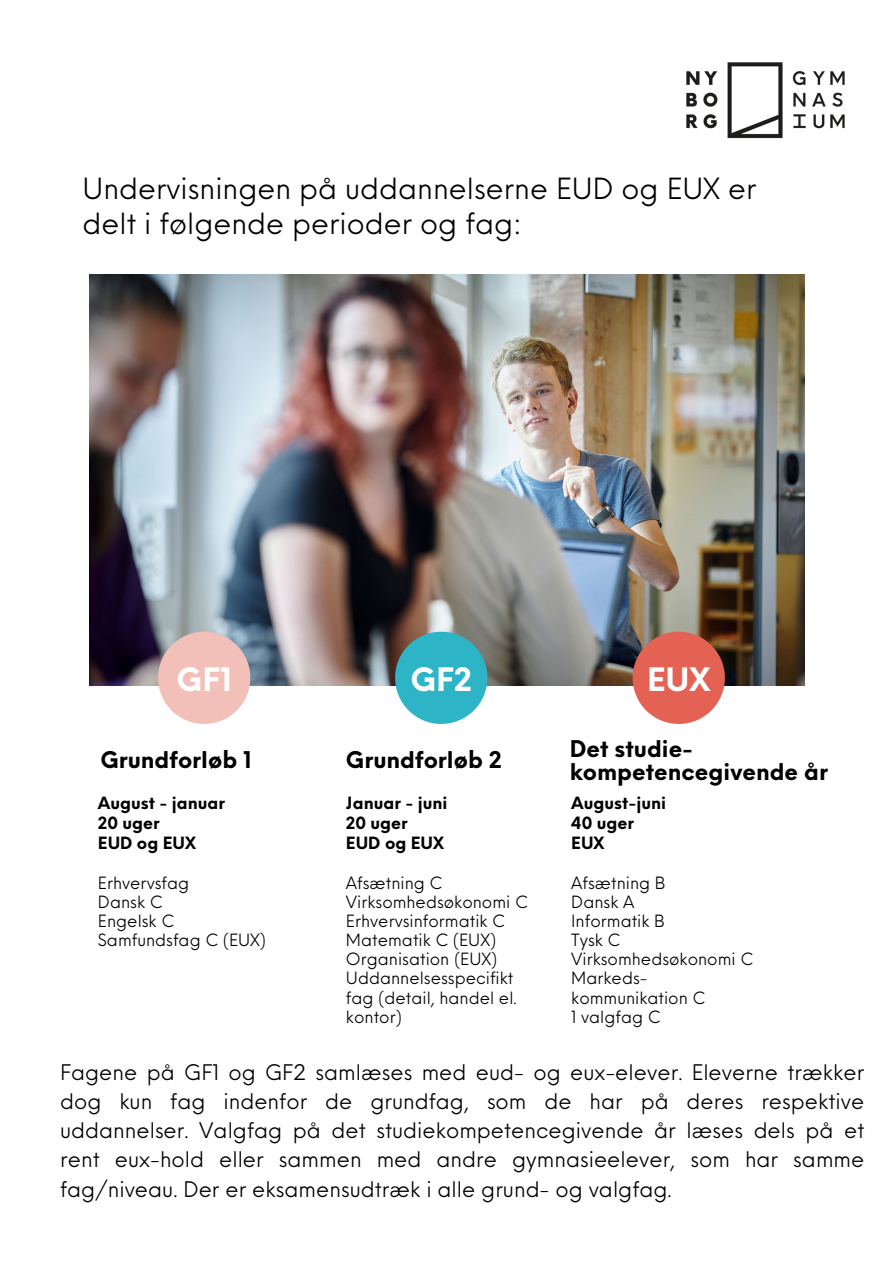
<style>
.page{position:relative;width:894px;height:1264px;background:#fff}
.page>*{position:absolute;margin:0;border:0;box-sizing:border-box;transform-origin:0 0}
.t1{font:700 31.5px "Neue Einstellung";color:#fff}
.t2{font:28.5px/34.8px "Neue Einstellung";color:#000}
.t3{font:700 22.5px/23.7px "Neue Einstellung";color:#000}
.t4{font:21px/29.2px "Neue Einstellung";color:#000;text-align:justify}
.t5{font:16.5px/19.2px "Neue Einstellung";color:#000}
.t6{font:700 16.5px/20.2px "Neue Einstellung";color:#000}
</style>
<div class="page">
<img style="left:89px;top:275px;width:715px;height:410px">
<div style="left:158px;top:631px;width:92px;height:93px;background:#f2c0b8;border-radius:50%"></div>
<div style="left:395px;top:631px;width:92px;height:93px;background:#2db5c7;border-radius:50%"></div>
<div style="left:632px;top:631px;width:92px;height:93px;background:#e36253;border-radius:50%"></div>
<img style="left:686px;top:62px;width:159px;height:77px">
<p class="t2" style="left:82px;top:168px;width:675px">Undervisningen på uddannelserne EUD og EUX er delt i følgende perioder og fag:</p>
<p class="t1" style="left:177px;top:651px;width:57px">GF1</p>
<p class="t1" style="left:410px;top:651px;width:63px">GF2</p>
<h3 class="t1" style="left:647px;top:651px;width:65px">EUX</h3>
<p class="t3" style="left:100px;top:746px;width:153px">Grundforløb 1</p>
<p class="t3" style="left:346px;top:746px;width:157px">Grundforløb 2</p>
<p class="t3" style="left:569px;top:734px;width:260px">Det studie&shy;kompetencegivende år</p>
<p class="t6" style="left:346px;top:791px;width:103px">Januar - juni<br>20 uger<br>EUD og EUX</p>
<h3 class="t5" style="left:346px;top:871px;width:98px">Afsætning C</h3>
<h5 class="t5" style="left:346px;top:890px;width:183px">Virksomhedsøkonomi C</h5>
<p class="t5" style="left:346px;top:909px;width:160px">Erhvervsinformatik C</p>
<p class="t5" style="left:346px;top:928px;width:152px">Matematik C (EUX)</p>
<p class="t5" style="left:346px;top:948px;width:153px">Organisation (EUX)</p>
<p class="t5" style="left:346px;top:967px;width:172px">Uddannelsesspecifikt fag (detail, handel el. kontor)</p>
<h1 class="t6" style="left:98px;top:791px;width:128px">August - januar<br>20 uger<br>EUD og EUX</h1>
<h1 class="t5" style="left:98px;top:871px;width:93px">Erhvervsfag</h1>
<h1 class="t5" style="left:98px;top:890px;width:66px">Dansk C</h1>
<h3 class="t5" style="left:98px;top:909px;width:78px">Engelsk C</h3>
<h5 class="t5" style="left:98px;top:928px;width:170px">Samfundsfag C (EUX)</h5>
<p class="t6" style="left:571px;top:791px;width:96px">August-juni<br>40 uger<br>EUX</p>
<p class="t5" style="left:571px;top:871px;width:96px">Afsætning B</p>
<h5 class="t5" style="left:571px;top:890px;width:65px">Dansk A</h5>
<p class="t5" style="left:571px;top:909px;width:95px">Informatik B</p>
<p class="t5" style="left:571px;top:928px;width:51px">Tysk C</p>
<p class="t5" style="left:571px;top:948px;width:183px">Virksomhedsøkonomi C</p>
<p class="t5" style="left:571px;top:967px;width:135px">Markeds&shy;kommunikation C</p>
<p class="t5" style="left:571px;top:1005px;width:91px">1 valgfag C</p>
<h4 class="t4" style="left:60px;top:1055px;width:805px">Fagene på GF1 og GF2 samlæses med eud- og eux-elever. Eleverne trækker dog kun fag indenfor de grundfag, som de har på deres respektive uddannelser. Valgfag på det studiekompetencegivende år læses dels på et rent eux-hold eller sammen med andre gymnasieelever, som har samme fag/niveau. Der er eksamensudtræk i alle grund- og valgfag.</h4>
</div>
